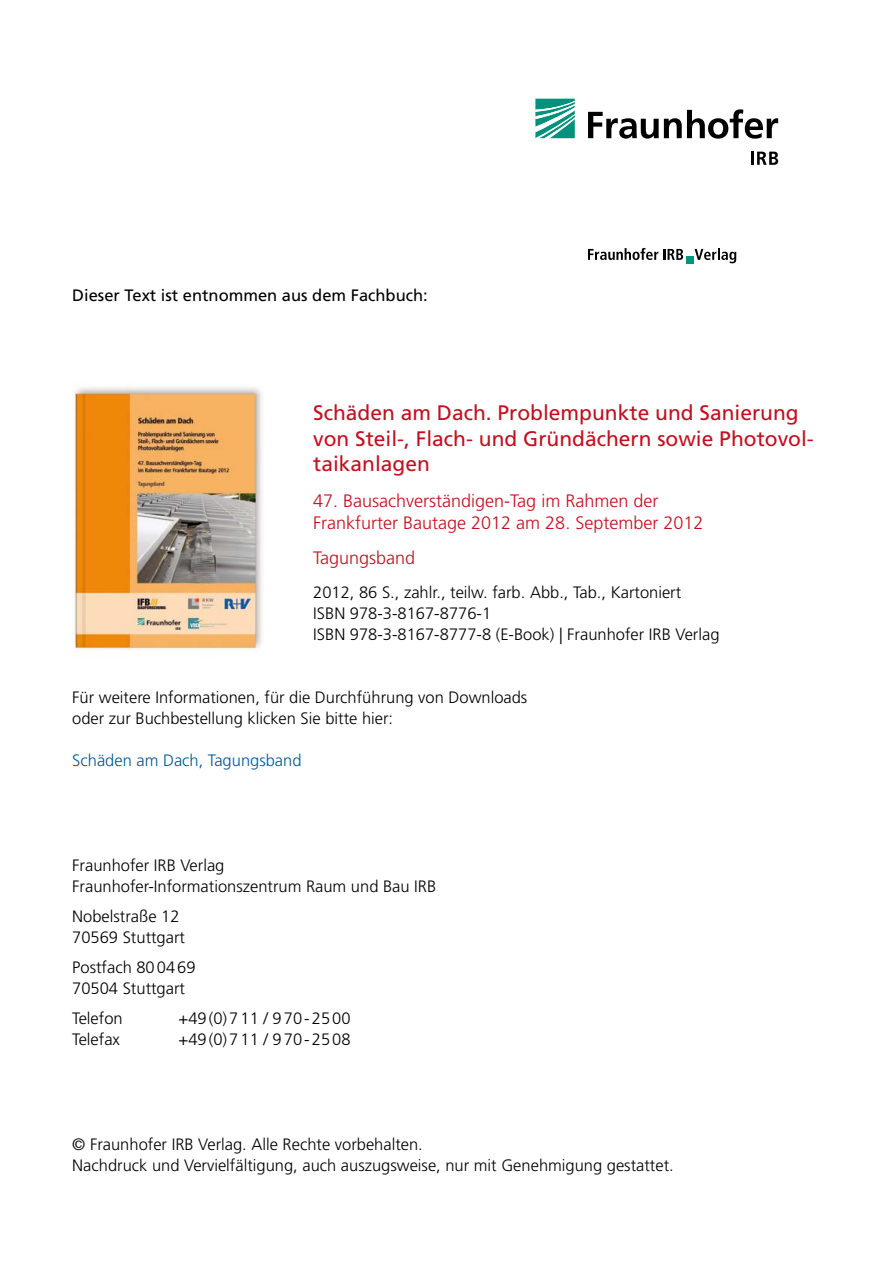
<style>
.page{position:relative;width:893px;height:1263px;background:#fff}
.page>*{position:absolute;margin:0;border:0;box-sizing:border-box;transform-origin:0 0}
.t1{font:21px/25.5px "Frutiger LT Std";color:#c30f1f}
.t2{font:300 18px/22.5px "Frutiger LT Std";color:#c30f1f}
.t3{font:300 16.5px/21px "Frutiger LT Std";color:#000}
.t4{font:16.5px "Frutiger LT Std";color:#000}
.t5{font:300 16.5px "Frutiger LT Std";color:#005899}
</style>
<div class="page">
<svg style="left:535px;top:99px;width:40px;height:39px"></svg>
<svg style="left:588px;top:109px;width:190px;height:30px"></svg>
<svg style="left:751px;top:152px;width:27px;height:13px"></svg>
<svg style="left:588px;top:248px;width:95px;height:12px"></svg>
<svg style="left:695px;top:248px;width:41px;height:15px"></svg>
<div style="left:686px;top:256px;width:7px;height:8px;background:#009580"></div>
<img style="left:72px;top:386px;width:192px;height:264px">
<p class="t4" style="left:72px;top:285px;width:357px">Dieser Text ist entnommen aus dem Fachbuch:</p>
<p class="t1" style="left:313px;top:400px;width:502px">Schäden am Dach. Problempunkte und Sanierung von Steil-, Flach- und Gründächern sowie Photovol&shy;taikanlagen</p>
<p class="t2" style="left:313px;top:489px;width:392px">47. Bausachverständigen-Tag im Rahmen der<br>Frankfurter Bautage 2012 am 28. September 2012</p>
<p class="t2" style="left:313px;top:547px;width:104px">Tagungsband</p>
<p class="t3" style="left:313px;top:582px;width:408px">2012, 86 S., zahlr., teilw. farb. Abb., Tab., Kartoniert<br>ISBN 978-3-8167-8776-1<br>ISBN 978-3-8167-8777-8 (E-Book) | Fraunhofer IRB Verlag</p>
<p class="t3" style="left:72px;top:687px;width:457px">Für weitere Informationen, für die Durchführung von Downloads oder zur Buchbestellung klicken Sie bitte hier:</p>
<p class="t5" style="left:72px;top:751px;width:231px">Schäden am Dach, Tagungsband</p>
<p class="t3" style="left:72px;top:855px;width:365px">Fraunhofer IRB Verlag<br>Fraunhofer-Informationszentrum Raum und Bau IRB</p>
<p class="t3" style="left:72px;top:906px;width:114px">Nobelstraße 12<br>70569 Stuttgart</p>
<p class="t3" style="left:72px;top:957px;width:125px">Postfach 800469<br>70504 Stuttgart</p>
<p class="t3" style="left:72px;top:1008px;width:52px">Telefon</p>
<p class="t3" style="left:179px;top:1008px;width:174px">+49(0)711 / 970-2500</p>
<p class="t3" style="left:72px;top:1029px;width:49px">Telefax</p>
<p class="t3" style="left:179px;top:1029px;width:174px">+49(0)711 / 970-2508</p>
<p class="t3" style="left:72px;top:1134px;width:603px">© Fraunhofer IRB Verlag. Alle Rechte vorbehalten.<br>Nachdruck und Vervielfältigung, auch auszugsweise, nur mit Genehmigung gestattet.</p>
</div>
